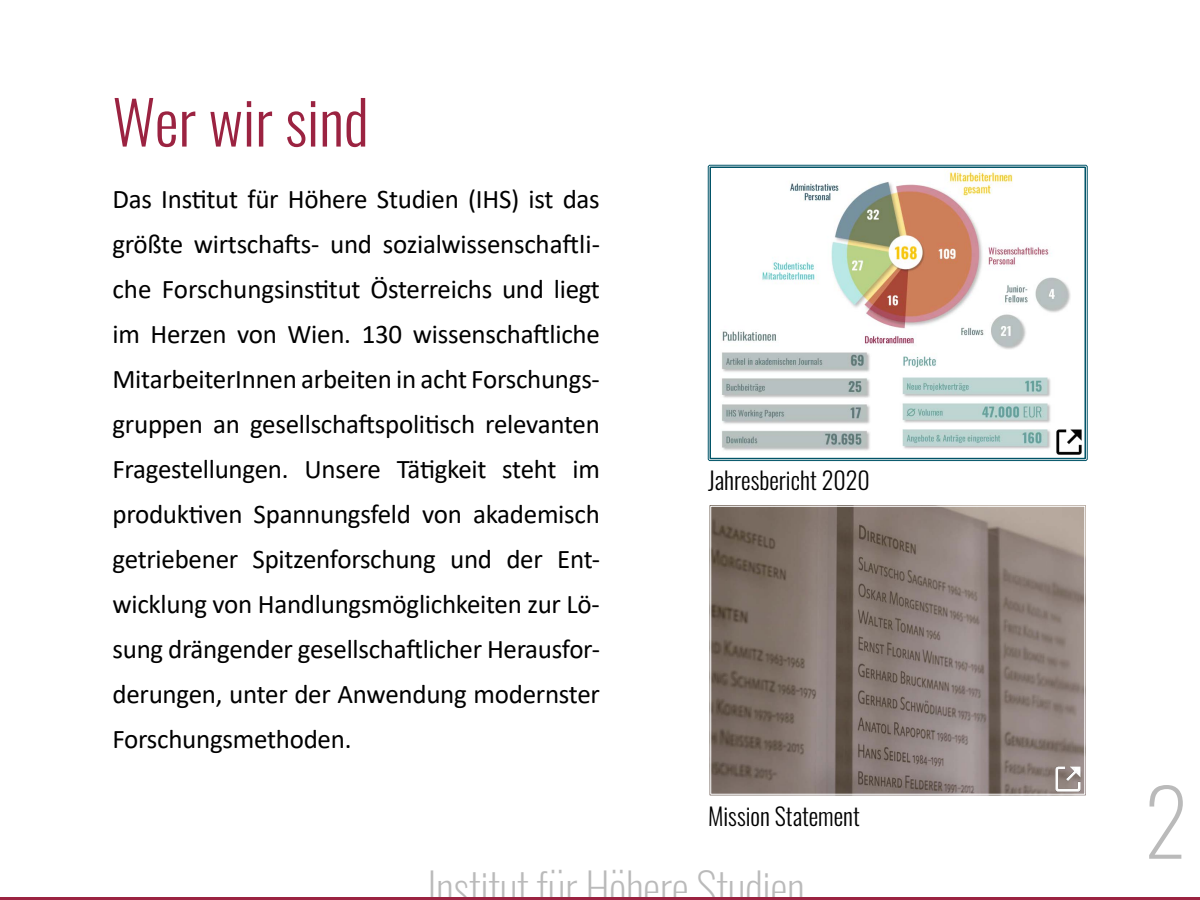
<style>
.page{position:relative;width:1200px;height:900px;background:#fff}
.page>*{position:absolute;margin:0;border:0;box-sizing:border-box;transform-origin:0 0}
.t1{font:200 90px "Oswald";color:#bababa}
.t2{font:300 60px "Oswald";color:#9b2341}
.t3{font:200 45px "Oswald";letter-spacing:-.01em;color:#bababa}
.t4{font:27px/45px "Calibri";letter-spacing:-.01em;color:#000;text-align:justify}
.t5{font:300 24px "Oswald";color:#000}
</style>
<div class="page">
<hr style="left:0;top:897px;width:1200px;height:3px;background:#9b2341">
<svg style="left:708px;top:165px;width:380px;height:296px"></svg>
<div style="left:710px;top:166px;width:376px;height:293px;border:2px solid #025468"></div>
<img style="left:1056px;top:429px;width:27px;height:27px">
<svg style="left:709px;top:505px;width:377px;height:291px"></svg>
<div style="left:710px;top:506px;width:375px;height:288px;border:1px solid #fff"></div>
<img style="left:1054px;top:765px;width:27px;height:27px">
<h2 class="t2" style="left:112px;top:69px;width:258px">Wer wir sind</h2>
<p class="t4" style="left:112px;top:176px;width:489px">Das Institut für Höhere Studien (IHS) ist das größte wirtschafts- und sozialwissenschaftli&shy;che Forschungsinstitut Österreichs und liegt im Herzen von Wien. 130 wissenschaftliche MitarbeiterInnen arbeiten in acht Forschungs&shy;gruppen an gesellschaftspolitisch relevanten Fragestellungen. Unsere Tätigkeit steht im produktiven Spannungsfeld von akademisch getriebener Spitzenforschung und der Ent&shy;wicklung von Handlungsmöglichkeiten zur Lö&shy;sung drängender gesellschaftlicher Herausfor&shy;derungen, unter der Anwendung modernster Forschungsmethoden.</p>
<p class="t5" style="left:708px;top:458px;width:163px">Jahresbericht 2020</p>
<p class="t5" style="left:708px;top:794px;width:153px">Mission Statement</p>
<h3 class="t3" style="left:428px;top:848px;width:379px">Institut für Höhere Studien</h3>
<h1 class="t1" style="left:1144px;top:742px;width:46px">2</h1>
</div>
